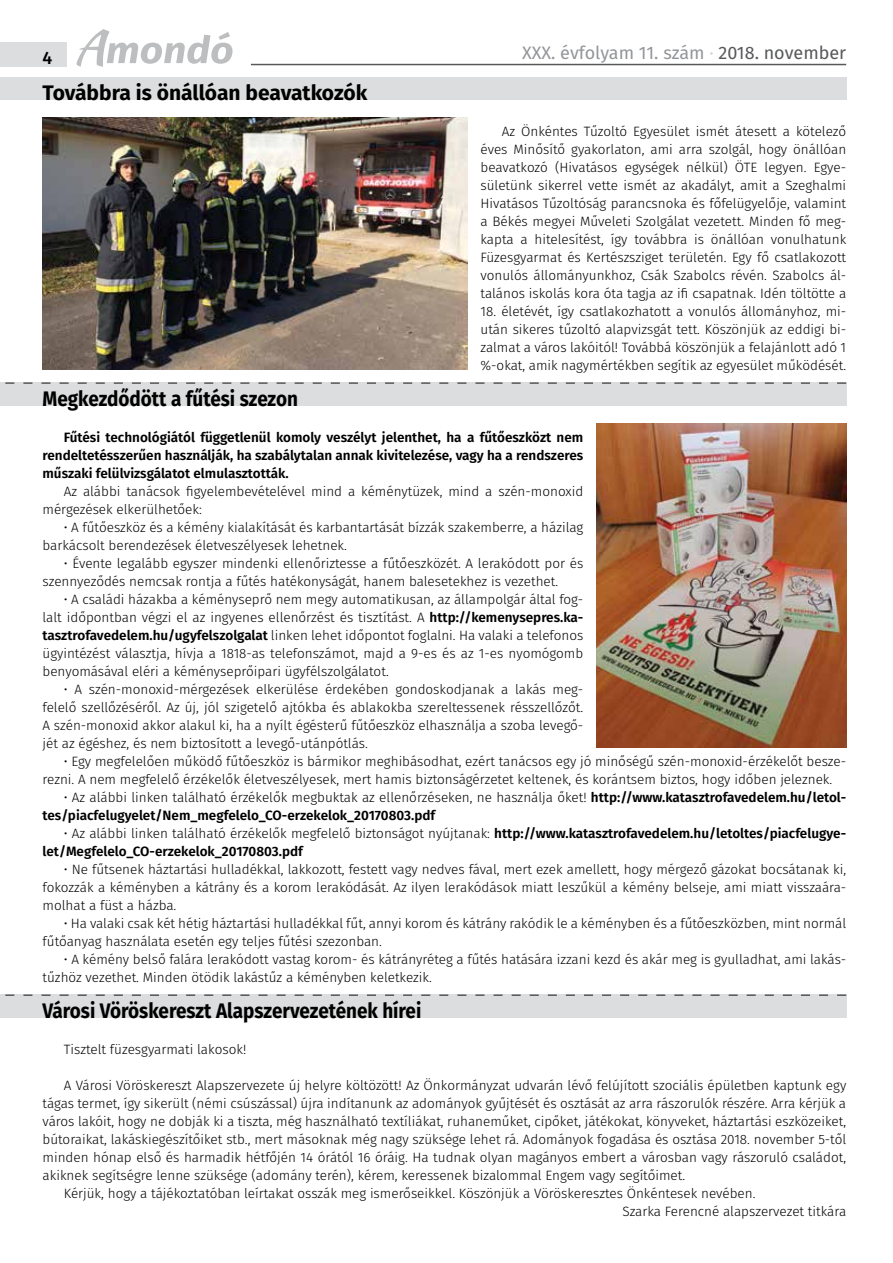
<style>
.page{position:relative;width:893px;height:1263px;background:#fff}
.page>*{position:absolute;margin:0;border:0;box-sizing:border-box;transform-origin:0 0}
.t1{font:700 21px "Fira Sans";color:#000;scale:.9 1}
.t2{font:700 21px "Fira Sans";color:#000}
.t3{font:18px "Fira Sans";color:#939598}
.t4{font:500 18px "Fira Sans";color:#000}
.t5{font:300 13.5px/18px "Fira Sans";color:#000}
.t6{font:600 13.5px/18px "Fira Sans";color:#000}
.s1{color:#d1d3d4}
.s2{color:#58595b}
.s3{font-weight:600}
.s4{font-weight:300}
</style>
<div class="page">
<div style="left:0;top:43px;width:66px;height:24px;background:#dcddde"></div>
<svg style="left:77px;top:29px;width:156px;height:38px"></svg>
<hr style="left:251px;top:64px;width:595px;height:1px;background:#58595b">
<div style="left:0;top:382px;width:846px;height:24px;background:#dcddde"></div>
<svg style="left:5px;top:382px;width:841px;height:2px"></svg>
<div style="left:0;top:994px;width:846px;height:24px;background:#dcddde"></div>
<svg style="left:5px;top:994px;width:841px;height:2px"></svg>
<div style="left:0;top:78px;width:846px;height:22px;background:#dcddde"></div>
<img style="left:43px;top:118px;width:425px;height:252px">
<img style="left:596px;top:424px;width:250px;height:324px">
<h2 class="t4" style="left:43px;top:43px;width:11px">4</h2>
<h2 class="t3" style="left:522px;top:39px;width:326px">XXX. évfolyam 11. szám <span class="s1">·</span> <span class="s2">2018. november</span></h2>
<h1 class="t2" style="left:43px;top:75px;width:327px">Továbbra is önállóan beavatkozók</h1>
<h1 class="t1" style="left:43px;top:381px;width:285px">Megkezdődött a fűtési szezon</h1>
<p class="t5" style="left:480px;top:122px;width:367px;text-align:justify;text-indent:21px">Az Önkéntes Tűzoltó Egyesület ismét átesett a kötelező éves Minősítő gyakorlaton, ami arra szolgál, hogy önállóan beavatkozó (Hivatásos egységek nélkül) ÖTE legyen. Egye&shy;sületünk sikerrel vette ismét az akadályt, amit a Szeghalmi Hivatásos Tűzoltóság parancsnoka és főfelügyelője, valamint a Békés megyei Műveleti Szolgálat vezetett. Minden fő meg&shy;kapta a hitelesítést, így továbbra is önállóan vonulhatunk Füzesgyarmat és Kertészsziget területén. Egy fő csatlakozott vonulós állományunkhoz, Csák Szabolcs révén. Szabolcs ál&shy;talános iskolás kora óta tagja az ifi csapatnak. Idén töltötte a</p>
<p class="t5" style="left:480px;top:302px;width:367px;text-align:justify">18. életévét, így csatlakozhatott a vonulós állományhoz, mi&shy;után sikeres tűzoltó alapvizsgát tett. Köszönjük az eddigi bi&shy;zalmat a város lakóitól! Továbbá köszönjük a felajánlott adó 1 %-okat, amik nagymértékben segítik az egyesület működését.</p>
<p class="t6" style="left:43px;top:427px;width:542px;text-align:justify;text-indent:21px">Fűtési technológiától függetlenül komoly veszélyt jelenthet, ha a fűtőeszközt nem rendeltetésszerűen használják, ha szabálytalan annak kivitelezése, vagy ha a rendszeres műszaki felülvizsgálatot elmulasztották.</p>
<p class="t5" style="left:43px;top:482px;width:542px;text-indent:21px">Az alábbi tanácsok figyelembevételével mind a kéménytüzek, mind a szén-monoxid mérgezések elkerülhetőek:</p>
<p class="t5" style="left:43px;top:518px;width:542px;text-indent:21px">• A fűtőeszköz és a kémény kialakítását és karbantartását bízzák szakemberre, a házilag barkácsolt berendezések életveszélyesek lehetnek.</p>
<p class="t5" style="left:43px;top:554px;width:542px;text-indent:21px">• Évente legalább egyszer mindenki ellenőriztesse a fűtőeszközét. A lerakódott por és szennyeződés nemcsak rontja a fűtés hatékonyságát, hanem balesetekhez is vezethet.</p>
<p class="t5" style="left:43px;top:590px;width:542px;text-align:justify;text-indent:21px">• A családi házakba a kéményseprő nem megy automatikusan, az állampolgár által fog&shy;lalt időpontban végzi el az ingyenes ellenőrzést és tisztítást. A <span class="s3">http://kemenysepres.ka&shy;tasztrofavedelem.hu/ugyfelszolgalat</span> linken lehet időpontot foglalni. Ha valaki a telefonos ügyintézést választja, hívja a 1818-as telefonszámot, majd a 9-es és az 1-es nyomógomb benyomásával eléri a kéményseprőipari ügyfélszolgálatot.</p>
<p class="t5" style="left:43px;top:680px;width:542px;text-align:justify;text-indent:21px">• A szén-monoxid-mérgezések elkerülése érdekében gondoskodjanak a lakás meg&shy;felelő szellőzéséről. Az új, jól szigetelő ajtókba és ablakokba szereltessenek résszellőzőt.<br>A szén-monoxid akkor alakul ki, ha a nyílt égésterű fűtőeszköz elhasználja a szoba levegő&shy;jét az égéshez, és nem biztosított a levegő-utánpótlás.</p>
<p class="t5" style="left:43px;top:752px;width:805px;text-indent:21px">• Egy megfelelően működő fűtőeszköz is bármikor meghibásodhat, ezért tanácsos egy jó minőségű szén-monoxid-érzékelőt besze&shy;rezni. A nem megfelelő érzékelők életveszélyesek, mert hamis biztonságérzetet keltenek, és korántsem biztos, hogy időben jeleznek.</p>
<p class="t6" style="left:43px;top:787px;width:805px;text-indent:21px"><span class="s4">• Az alábbi linken található érzékelők megbuktak az ellenőrzéseken, ne használja őket!</span> http://www.katasztrofavedelem.hu/letol&shy;tes/piacfelugyelet/Nem_megfelelo_CO-erzekelok_20170803.pdf</p>
<p class="t6" style="left:43px;top:823px;width:805px;text-indent:21px"><span class="s4">• Az alábbi linken található érzékelők megfelelő biztonságot nyújtanak:</span> http://www.katasztrofavedelem.hu/letoltes/piacfelugye&shy;let/Megfelelo_CO-erzekelok_20170803.pdf</p>
<p class="t5" style="left:43px;top:860px;width:805px;text-align:justify;text-indent:21px">• Ne fűtsenek háztartási hulladékkal, lakkozott, festett vagy nedves fával, mert ezek amellett, hogy mérgező gázokat bocsátanak ki, fokozzák a kéményben a kátrány és a korom lerakódását. Az ilyen lerakódások miatt leszűkül a kémény belseje, ami miatt visszaára&shy;molhat a füst a házba.</p>
<p class="t5" style="left:43px;top:914px;width:805px;text-indent:21px">• Ha valaki csak két hétig háztartási hulladékkal fűt, annyi korom és kátrány rakódik le a kéményben és a fűtőeszközben, mint normál fűtőanyag használata esetén egy teljes fűtési szezonban.</p>
<p class="t5" style="left:43px;top:950px;width:805px;text-indent:21px">• A kémény belső falára lerakódott vastag korom- és kátrányréteg a fűtés hatására izzani kezd és akár meg is gyulladhat, ami lakás&shy;tűzhöz vezethet. Minden ötödik lakástűz a kéményben keletkezik.</p>
<h1 class="t1" style="left:43px;top:993px;width:422px">Városi Vöröskereszt Alapszervezetének hírei</h1>
<p class="t5" style="left:64px;top:1040px;width:184px">Tisztelt füzesgyarmati lakosok!</p>
<p class="t5" style="left:64px;top:1076px;width:784px">A Városi Vöröskereszt Alapszervezete új helyre költözött! Az Önkormányzat udvarán lévő felújított szociális épületben kaptunk egy</p>
<p class="t5" style="left:43px;top:1094px;width:805px">tágas termet, így sikerült (némi csúszással) újra indítanunk az adományok gyűjtését és osztását az arra rászorulók részére. Arra kérjük a</p>
<p class="t5" style="left:43px;top:1112px;width:805px">város lakóit, hogy ne dobják ki a tiszta, még használható textíliákat, ruhaneműket, cipőket, játékokat, könyveket, háztartási eszközeiket,</p>
<p class="t5" style="left:43px;top:1130px;width:805px">bútoraikat, lakáskiegészítőiket stb., mert másoknak még nagy szüksége lehet rá. Adományok fogadása és osztása 2018. november 5-től</p>
<p class="t5" style="left:43px;top:1148px;width:805px">minden hónap első és harmadik hétfőjén 14 órától 16 óráig. Ha tudnak olyan magányos embert a városban vagy rászoruló családot,</p>
<p class="t5" style="left:43px;top:1166px;width:644px">akiknek segítségre lenne szüksége (adomány terén), kérem, keressenek bizalommal Engem vagy segítőimet.</p>
<p class="t5" style="left:64px;top:1184px;width:693px">Kérjük, hogy a tájékoztatóban leírtakat osszák meg ismerőseikkel. Köszönjük a Vöröskeresztes Önkéntesek nevében.</p>
<p class="t5" style="left:623px;top:1202px;width:225px">Szarka Ferencné alapszervezet titkára</p>
</div>
